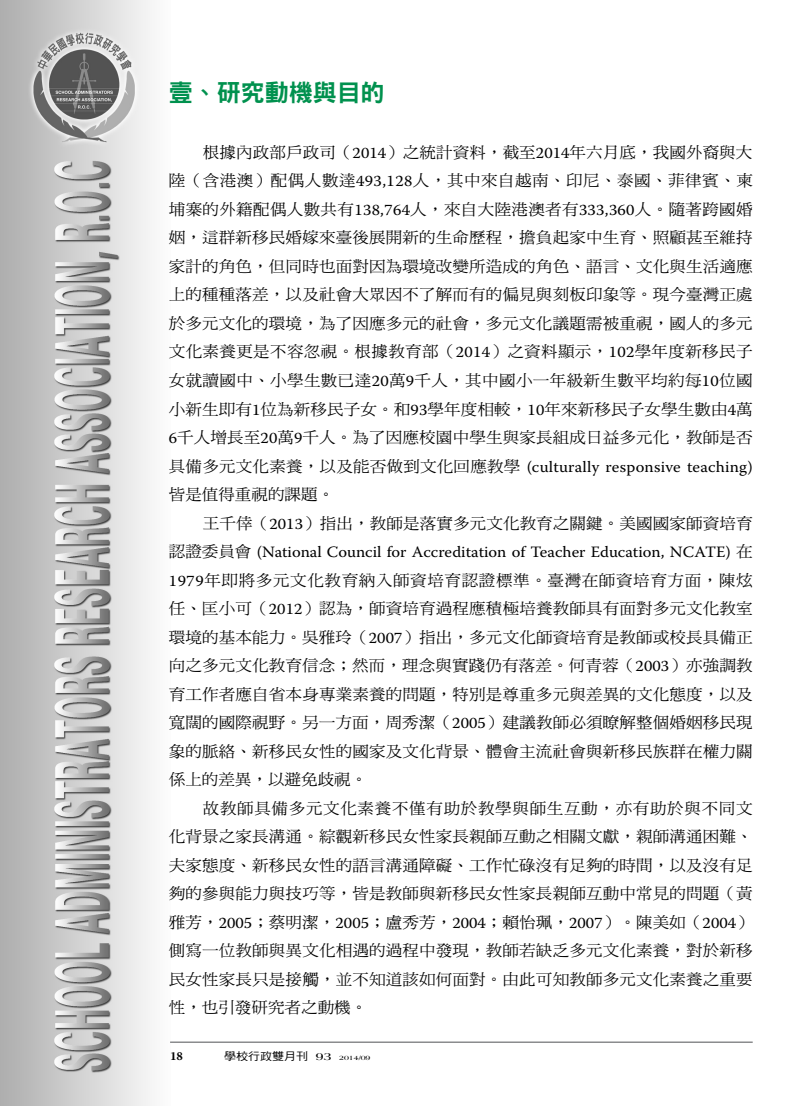
<style>
.page{position:relative;width:808px;height:1106px;background:#fff}
.page>*{position:absolute;margin:0;border:0;box-sizing:border-box;transform-origin:0 0}
.t1{font:24px "DF Hei Std W9";color:#00914e}
.t2{font:15.75px/28.5px "DF Ming Std W5";letter-spacing:.01em;color:#000;text-align:justify;scale:1.05 1}
.t3{font:15.75px "Warnock Pro";color:#000;scale:1.05 1}
.t4{font:700 12px "Warnock Pro";color:#000}
.t5{font:10.8px "DF Hei Std W5";color:#000;scale:1.11 1}
.s1{font-family:"Warnock Pro"}
.s2{font-family:"DF Ming Std W5"}
.s3{font-family:"Americana Std";font-weight:700}
.s4{font-family:"Americana Std";font-weight:700;font-size:6.75px}
</style>
<div class="page">
<img style="left:0;top:0;width:150px;height:1106px">
<hr style="left:170px;top:1041px;width:583px;height:1px;background:#6d6e71">
<h1 class="t1" style="left:169px;top:79px;width:217px">壹、研究動機與目的</h1>
<p class="t2" style="left:169px;top:138px;width:558px;text-indent:34px">根據內政部戶政司（<span class="s1">2014</span>）之統計資料，截至<span class="s1">2014</span>年六月底，我國外裔與大陸（含港澳）配偶人數達<span class="s1">493,128</span>人，其中來自越南、印尼、泰國、菲律賓、柬埔寨的外籍配偶人數共有<span class="s1">138,764</span>人，來自大陸港澳者有<span class="s1">333,360</span>人。隨著跨國婚姻，這群新移民婚嫁來臺後展開新的生命歷程，擔負起家中生育、照顧甚至維持家計的角色，但同時也面對因為環境改變所造成的角色、語言、文化與生活適應上的種種落差，以及社會大眾因不了解而有的偏見與刻板印象等。現今臺灣正處於多元文化的環境，為了因應多元的社會，多元文化議題需被重視，國人的多元文化素養更是不容忽視。根據教育部（<span class="s1">2014</span>）之資料顯示，<span class="s1">102</span>學年度新移民子女就讀國中、小學生數已達<span class="s1">20</span>萬<span class="s1">9</span>千人，其中國小一年級新生數平均約每<span class="s1">10</span>位國小新生即有<span class="s1">1</span>位為新移民子女。和<span class="s1">93</span>學年度相較，<span class="s1">10</span>年來新移民子女學生數由<span class="s1">4</span>萬<span class="s1">6</span>千人增長至<span class="s1">20</span>萬<span class="s1">9</span>千人。為了因應校園中學生與家長組成日益多元化，教師是否</p>
<p class="t3" style="left:169px;top:457px;width:558px"><span class="s2">具備多元文化素養，以及能否做到文化回應教學</span> (culturally responsive teaching)</p>
<p class="t2" style="left:203px;top:480px;width:525px;text-indent:-34px">皆是值得重視的課題。<br>王千倖（<span class="s1">2013</span>）指出，教師是落實多元文化教育之關鍵。美國國家師資培育</p>
<p class="t3" style="left:169px;top:542px;width:557px"><span class="s2">認證委員會</span> (National Council for Accreditation of Teacher Education, NCATE) <span class="s2">在</span></p>
<p class="t2" style="left:169px;top:565px;width:558px"><span class="s1">1979</span>年即將多元文化教育納入師資培育認證標準。臺灣在師資培育方面，陳炫任、匡小可（<span class="s1">2012</span>）認為，師資培育過程應積極培養教師具有面對多元文化教室環境的基本能力。吳雅玲（<span class="s1">2007</span>）指出，多元文化師資培育是教師或校長具備正向之多元文化教育信念；然而，理念與實踐仍有落差。何青蓉（<span class="s1">2003</span>）亦強調教育工作者應自省本身專業素養的問題，特別是尊重多元與差異的文化態度，以及寬闊的國際視野。另一方面，周秀潔（<span class="s1">2005</span>）建議教師必須瞭解整個婚姻移民現象的脈絡、新移民女性的國家及文化背景、體會主流社會與新移民族群在權力關係上的差異，以避免歧視。</p>
<p class="t2" style="left:169px;top:793px;width:558px;text-indent:34px">故教師具備多元文化素養不僅有助於教學與師生互動，亦有助於與不同文化背景之家長溝通。綜觀新移民女性家長親師互動之相關文獻，親師溝通困難、夫家態度、新移民女性的語言溝通障礙、工作忙碌沒有足夠的時間，以及沒有足夠的參與能力與技巧等，皆是教師與新移民女性家長親師互動中常見的問題（黃雅芳，<span class="s1">2005</span>；蔡明潔，<span class="s1">2005</span>；盧秀芳，<span class="s1">2004</span>；賴怡珮，<span class="s1">2007</span>）。陳美如（<span class="s1">2004</span>）側寫一位教師與異文化相遇的過程中發現，教師若缺乏多元文化素養，對於新移民女性家長只是接觸，並不知道該如何面對。由此可知教師多元文化素養之重要性，也引發研究者之動機。</p>
<p class="t4" style="left:170px;top:1048px;width:14px">18</p>
<p class="t5" style="left:224px;top:1049px;width:133px">學校行政雙月刊 <span class="s3">93</span> <span class="s4">2014/09</span></p>
</div>
